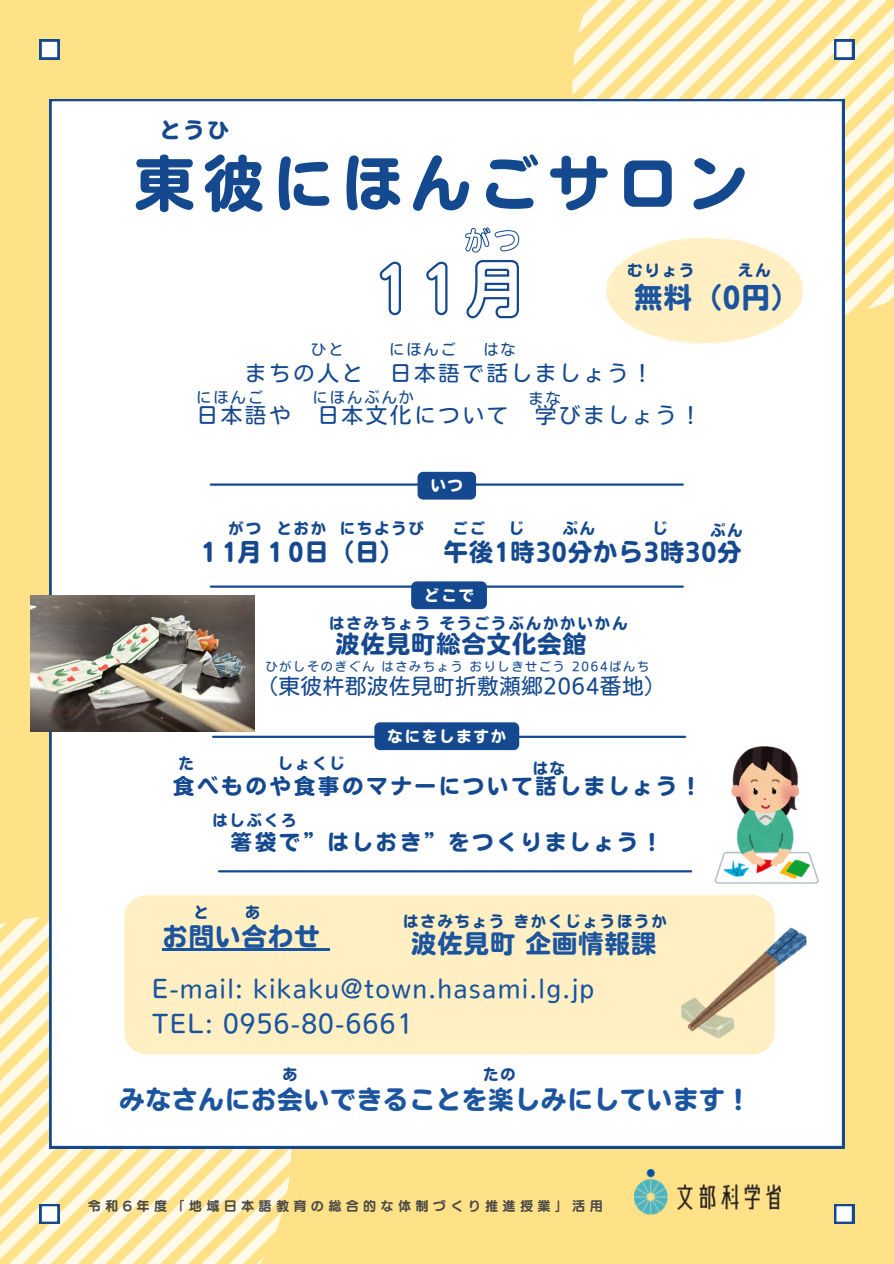
<style>
.page{position:relative;width:894px;height:1264px;background:#fff}
.page>*{position:absolute;margin:0;border:0;box-sizing:border-box;transform-origin:0 0}
.t1{font:60px "Nud Motoya Maru Std W6";letter-spacing:.15em;color:#15498f}
.t2{font:28.05px "Nud Motoya Maru Std W6";color:#1b549f}
.t3{font:25.05px/34.8px "Nud Motoya Maru Std W3";letter-spacing:.05em;color:#1b549f}
.t4{font:25.05px "Nud Motoya Maru Std W6";letter-spacing:.05em;color:#1b549f}
.t5{font:24px "Nud Motoya Maru Std W6";letter-spacing:.05em;color:#15498f}
.t6{font:21px "Nud Motoya Maru Std W6";letter-spacing:.15em;color:#15498f}
.t7{font:21px "Nud Motoya Maru Std W3";letter-spacing:.15em;color:#15498f}
.t8{font:21px "Nud Motoya Maru Std W3";letter-spacing:.05em;color:#15498f}
.t9{font:15px "Nud Motoya Maru Std W6";letter-spacing:.15em;color:#15498f}
.t10{font:15px "Nud Motoya Maru Std W3";letter-spacing:.15em;color:#15498f}
.t11{font:15px "Nud Motoya Maru Std W6";letter-spacing:.15em;color:#fff}
.t12{font:13.2px "Canva UD Marugo Small Pr 6 N B";letter-spacing:.32em;color:#4b4a47}
.t13{font:12px "Nud Motoya Maru Std W3";letter-spacing:.15em;color:#15498f}
</style>
<div class="page">
<div style="left:0;top:0;width:893px;height:1263px;background:#ffe188"></div>
<svg style="left:572px;top:0;width:321px;height:318px"></svg>
<svg style="left:0;top:917px;width:291px;height:346px"></svg>
<div style="left:49px;top:99px;width:794px;height:1048px;background:#fff"></div>
<hr style="left:211px;top:483px;width:471px;height:2px;background:#15498f">
<hr style="left:211px;top:585px;width:471px;height:2px;background:#15498f">
<svg style="left:40px;top:40px;width:19px;height:19px"></svg>
<svg style="left:40px;top:1203px;width:19px;height:20px"></svg>
<svg style="left:834px;top:40px;width:19px;height:19px"></svg>
<svg style="left:834px;top:1204px;width:19px;height:19px"></svg>
<div style="left:124px;top:895px;width:650px;height:159px;background:#ffefc3;border-radius:22px"></div>
<hr style="left:219px;top:870px;width:472px;height:2px;background:#15498f">
<hr style="left:213px;top:735px;width:471px;height:3px;background:#15498f">
<svg style="left:605px;top:237px;width:197px;height:107px;background:#fff2d0"></svg>
<img style="left:681px;top:916px;width:130px;height:135px">
<img style="left:30px;top:595px;width:224px;height:136px">
<img style="left:704px;top:744px;width:124px;height:141px">
<div style="left:417px;top:472px;width:59px;height:27px;background:#15498f"></div>
<svg style="left:378px;top:227px;width:142px;height:93px;background:#e1e8f0"></svg>
<div style="left:411px;top:581px;width:76px;height:28px;background:#15498f"></div>
<div style="left:374px;top:722px;width:145px;height:28px;background:#15498f"></div>
<hr style="left:162px;top:948px;width:159px;height:2px;background:#1b549f">
<svg style="left:321px;top:948px;width:9px;height:2px"></svg>
<img style="left:634px;top:1169px;width:146px;height:45px">
<h2 class="t6" style="left:159px;top:119px;width:71px">とうひ</h2>
<h1 class="t1" style="left:134px;top:153px;width:613px">東彼にほんごサロン</h1>
<p class="t9" style="left:627px;top:262px;width:68px">むりょう</p>
<h3 class="t9" style="left:738px;top:262px;width:34px">えん</h3>
<p class="t10" style="left:311px;top:341px;width:34px">ひと</p>
<p class="t10" style="left:389px;top:341px;width:68px">にほんご</p>
<p class="t10" style="left:483px;top:341px;width:34px">はな</p>
<h3 class="t2" style="left:634px;top:283px;width:167px">無料（0円）</h3>
<h6 class="t7" style="left:245px;top:362px;width:119px">まちの人と</h6>
<h6 class="t7" style="left:390px;top:362px;width:264px">日本語で話しましょう！</h6>
<h6 class="t7" style="left:197px;top:404px;width:95px">日本語や</h6>
<h6 class="t7" style="left:318px;top:404px;width:191px">日本文化について</h6>
<h6 class="t7" style="left:535px;top:404px;width:167px">学びましょう！</h6>
<p class="t10" style="left:196px;top:389px;width:68px">にほんご</p>
<p class="t10" style="left:312px;top:389px;width:103px">にほんぶんか</p>
<p class="t10" style="left:528px;top:391px;width:34px">まな</p>
<p class="t11" style="left:430px;top:478px;width:34px">いつ</p>
<p class="t9" style="left:229px;top:521px;width:34px">がつ</p>
<p class="t9" style="left:276px;top:521px;width:51px">とおか</p>
<p class="t9" style="left:340px;top:521px;width:85px">にちようび</p>
<p class="t9" style="left:453px;top:521px;width:34px">ごご</p>
<p class="t9" style="left:508px;top:521px;width:16px">じ</p>
<p class="t9" style="left:652px;top:521px;width:16px">じ</p>
<h4 class="t9" style="left:562px;top:521px;width:34px">ぷん</h4>
<p class="t9" style="left:710px;top:523px;width:34px">ぷん</p>
<h2 class="t5" style="left:196px;top:539px;width:209px">１1月１0日（日）</h2>
<h2 class="t5" style="left:444px;top:539px;width:299px">午後1時30分から3時30分</h2>
<p class="t11" style="left:424px;top:587px;width:51px">どこで</p>
<p class="t9" style="left:329px;top:615px;width:299px">はさみちょう そうごうぶんかかいかん</p>
<p class="t5" style="left:335px;top:631px;width:252px">波佐見町総合文化会館</p>
<p class="t8" style="left:257px;top:675px;width:410px">（東彼杵郡波佐見町折敷瀬郷2064番地）</p>
<p class="t13" style="left:265px;top:660px;width:385px">ひがしそのぎぐん はさみちょう おりしきせごう 2064ばんち</p>
<h6 class="t11" style="left:387px;top:728px;width:120px">なにをしますか</h6>
<p class="t9" style="left:179px;top:756px;width:16px">た</p>
<p class="t9" style="left:278px;top:756px;width:68px">しょくじ</p>
<p class="t9" style="left:532px;top:760px;width:34px">はな</p>
<h3 class="t9" style="left:212px;top:813px;width:85px">はしぶくろ</h3>
<p class="t6" style="left:173px;top:775px;width:529px">食べものや食事のマナーについて話しましょう！</p>
<p class="t6" style="left:231px;top:831px;width:433px">箸袋で”はしおき”をつくりましょう！</p>
<p class="t9" style="left:193px;top:905px;width:16px">と</p>
<p class="t9" style="left:245px;top:905px;width:16px">あ</p>
<h5 class="t4" style="left:162px;top:923px;width:158px">お問い合わせ</h5>
<p class="t9" style="left:403px;top:913px;width:265px">はさみちょう きかくじょうほうか</p>
<p class="t4" style="left:411px;top:931px;width:247px">波佐見町企画情報課</p>
<p class="t3" style="left:152px;top:971px;width:444px">E-mail: kikaku@town.hasami.lg.jp<br>TEL: 0956-80-6661</p>
<p class="t9" style="left:282px;top:1066px;width:16px">あ</p>
<p class="t9" style="left:483px;top:1066px;width:34px">たの</p>
<h5 class="t4" style="left:119px;top:1087px;width:632px">みなさんにお会いできることを楽しみにしています！</h5>
<p class="t12" style="left:88px;top:1199px;width:515px">令和6年度「地域日本語教育の総合的な体制づくり推進授業」活用</p>
</div>
